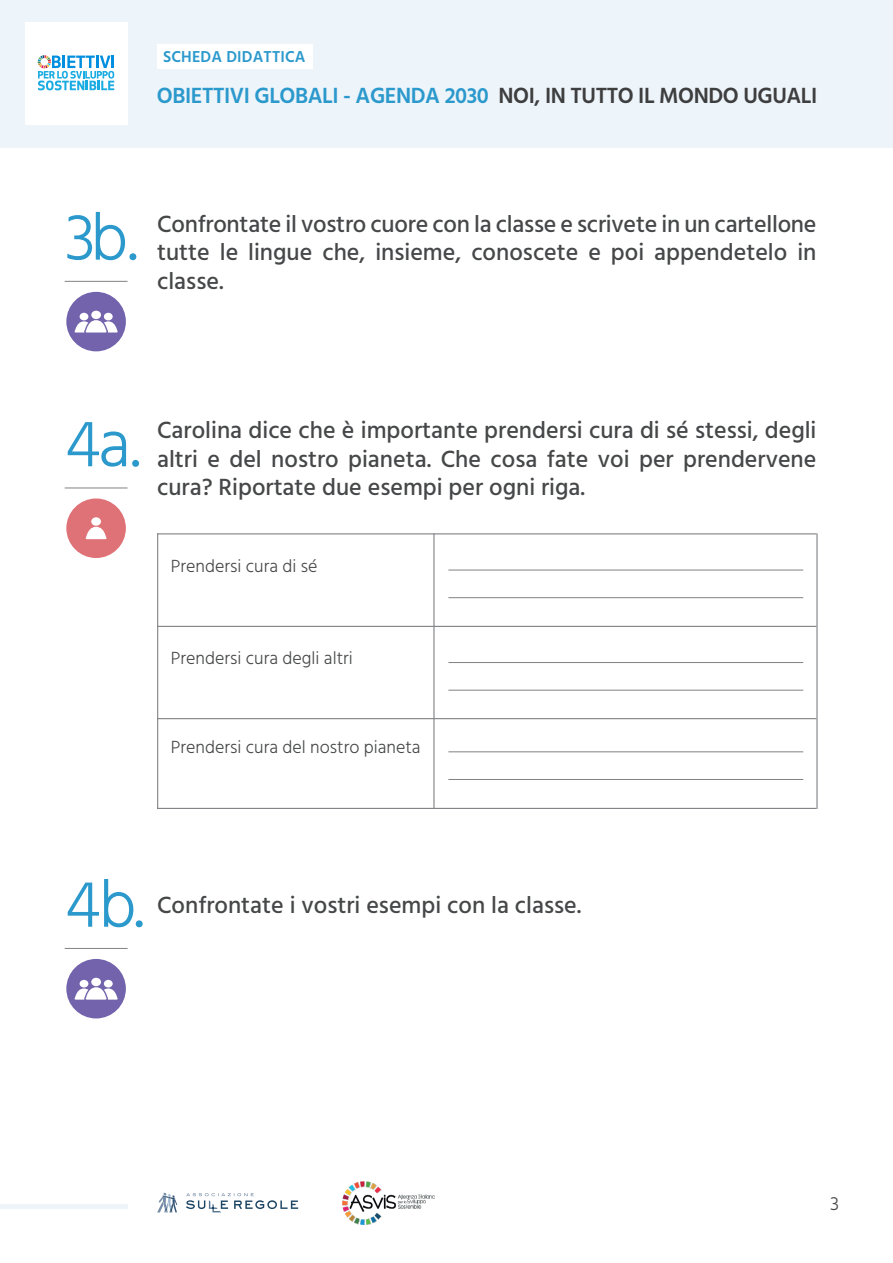
<style>
.page{position:relative;width:893px;height:1263px;background:#fff}
.page>*{position:absolute;margin:0;border:0;box-sizing:border-box;transform-origin:0 0}
.t1{font:300 67.5px "Hind";color:#2b99cc}
.t2{font:500 24px/28.5px "Hind";color:#464748;text-align:justify}
.t3{font:600 22.5px "Hind";letter-spacing:-.02em;color:#2b99cc}
.t4{font:300 19.5px "Hind";color:#464748}
.t5{font:300 18px "Hind";color:#464748}
.t6{font:600 16.2px "Hind";letter-spacing:.01em;color:#2b99cc}
.s1{color:#3e3e3f}
</style>
<div class="page">
<hr style="left:0;top:1205px;width:128px;height:4px;background:#edf4fa">
<svg style="left:186px;top:1193px;width:112px;height:19px"></svg>
<svg style="left:157px;top:1193px;width:20px;height:19px"></svg>
<img style="left:342px;top:1181px;width:92px;height:43px">
<div style="left:0;top:0;width:893px;height:147px;background:#edf4fa"></div>
<div style="left:157px;top:45px;width:156px;height:24px;background:#fff"></div>
<div style="left:25px;top:23px;width:102px;height:102px;background:#fff"></div>
<svg style="left:38px;top:55px;width:76px;height:35px"></svg>
<div style="left:66px;top:498px;width:60px;height:60px;background:#df7277;border-radius:50%"></div>
<svg style="left:85px;top:517px;width:22px;height:22px"></svg>
<hr style="left:65px;top:488px;width:63px;height:1px;background:#808285">
<hr style="left:448px;top:570px;width:355px;height:1px;background:#808285">
<hr style="left:448px;top:597px;width:355px;height:1px;background:#808285">
<hr style="left:157px;top:626px;width:659px;height:1px;background:#808285">
<hr style="left:157px;top:533px;width:659px;height:1px;background:#808285">
<hr style="left:157px;top:533px;width:1px;height:276px;background:#808285">
<hr style="left:433px;top:533px;width:2px;height:276px;background:#808285">
<hr style="left:816px;top:533px;width:2px;height:276px;background:#808285">
<hr style="left:157px;top:718px;width:659px;height:1px;background:#808285">
<hr style="left:157px;top:808px;width:659px;height:1px;background:#808285">
<hr style="left:448px;top:662px;width:355px;height:1px;background:#808285">
<hr style="left:448px;top:690px;width:355px;height:1px;background:#808285">
<hr style="left:448px;top:779px;width:355px;height:1px;background:#808285">
<hr style="left:448px;top:751px;width:355px;height:1px;background:#808285">
<hr style="left:65px;top:948px;width:63px;height:1px;background:#808285">
<div style="left:66px;top:959px;width:60px;height:59px;background:#7263ac;border-radius:50%"></div>
<svg style="left:74px;top:978px;width:44px;height:22px"></svg>
<hr style="left:65px;top:281px;width:63px;height:1px;background:#808285">
<div style="left:66px;top:292px;width:60px;height:59px;background:#7263ac;border-radius:50%"></div>
<svg style="left:74px;top:311px;width:44px;height:21px"></svg>
<p class="t6" style="left:163px;top:47px;width:144px">SCHEDA DIDATTICA</p>
<p class="t3" style="left:157px;top:82px;width:662px">OBIETTIVI GLOBALI - AGENDA 2030 <span class="s1">NOI, IN TUTTO IL MONDO UGUALI</span></p>
<p class="t1" style="left:65px;top:193px;width:75px">3b.</p>
<p class="t2" style="left:157px;top:211px;width:661px">Confrontate il vostro cuore con la classe e scrivete in un cartellone tutte le lingue che, insieme, conoscete e poi appendetelo in classe.</p>
<p class="t1" style="left:65px;top:399px;width:77px">4a.</p>
<p class="t2" style="left:157px;top:418px;width:661px">Carolina dice che è importante prendersi cura di sé stessi, degli altri e del nostro pianeta. Che cosa fate voi per prendervene cura? Riportate due esempi per ogni riga.</p>
<p class="t5" style="left:171px;top:554px;width:148px">Prendersi cura di sé</p>
<p class="t5" style="left:171px;top:646px;width:183px">Prendersi cura degli altri</p>
<p class="t5" style="left:171px;top:735px;width:251px">Prendersi cura del nostro pianeta</p>
<p class="t1" style="left:65px;top:860px;width:81px">4b.</p>
<p class="t2" style="left:157px;top:893px;width:426px">Confrontate i vostri esempi con la classe.</p>
<p class="t4" style="left:830px;top:1190px;width:10px">3</p>
</div>
